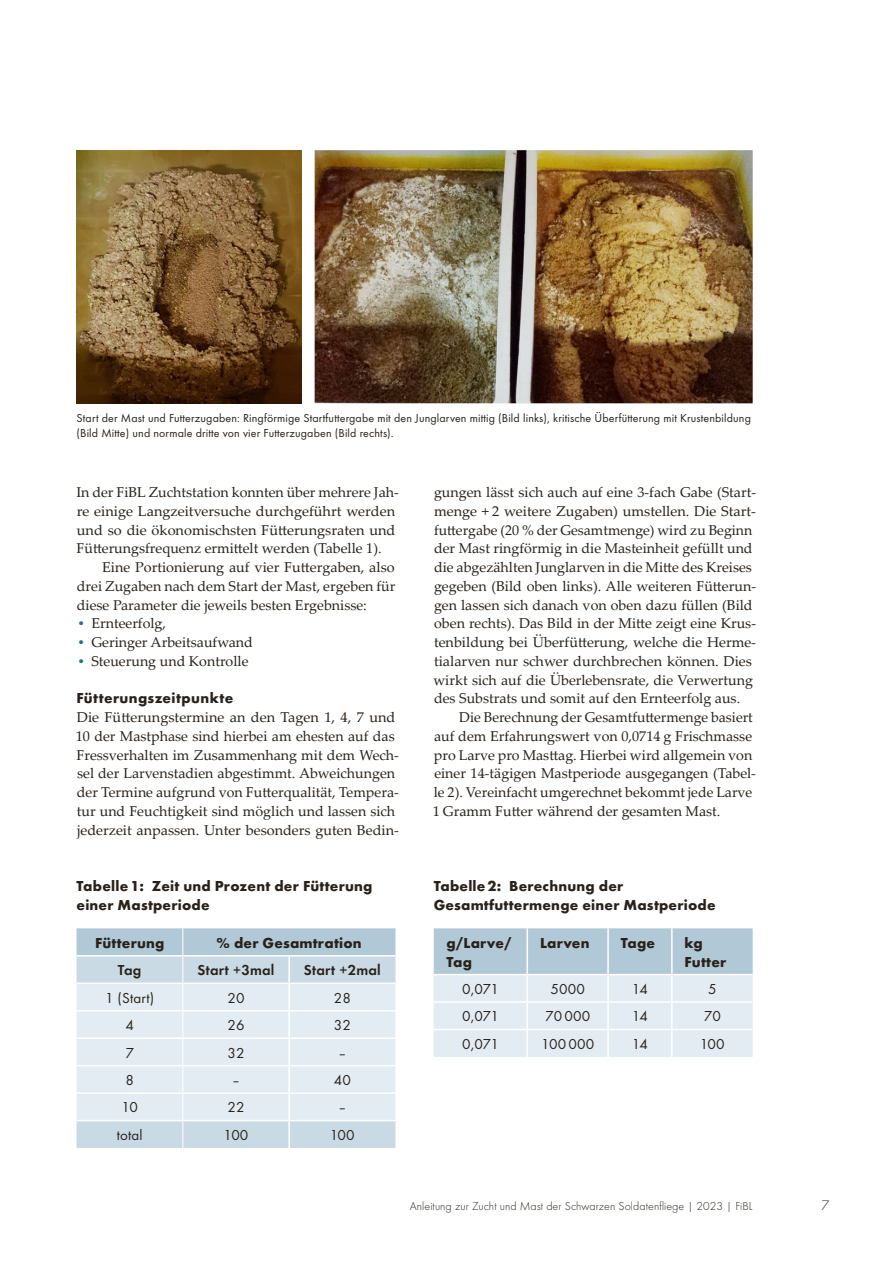
<style>
.page{position:relative;width:893px;height:1263px;background:#fff}
.page>*{position:absolute;margin:0;border:0;box-sizing:border-box;transform-origin:0 0}
.t1{font:700 15px/18.8px "Function Pro";letter-spacing:.015em;color:#29211a}
.t2{font:15px "Function Pro";letter-spacing:.01em;color:#29211a}
.t3{font:600 15px "Function Pro";letter-spacing:.01em;color:#29211a}
.t4{font:14.25px/18.8px "Palatino Linotype";color:#29211a}
.t5{font:300 14.25px "Function Pro";color:#29211a}
.t6{font:12px/15px "Function Pro";letter-spacing:.01em;color:#29211a}
.t7{font:300 12px "Function Pro";letter-spacing:.005em;color:#29211a}
.s1{font-family:"Function Pro";font-weight:500;color:#2f6c86}
</style>
<div class="page">
<img style="left:315px;top:150px;width:438px;height:253px">
<svg style="left:434px;top:928px;width:319px;height:129px;background:#d0dfe8"></svg>
<hr style="left:526px;top:928px;width:2px;height:46px;background:#fff">
<hr style="left:607px;top:928px;width:2px;height:46px;background:#fff">
<hr style="left:671px;top:928px;width:2px;height:46px;background:#fff">
<hr style="left:434px;top:974px;width:93px;height:1px;background:#fff">
<hr style="left:527px;top:974px;width:81px;height:1px;background:#fff">
<hr style="left:526px;top:975px;width:2px;height:26px;background:#fff">
<hr style="left:608px;top:974px;width:64px;height:1px;background:#fff">
<hr style="left:607px;top:975px;width:2px;height:26px;background:#fff">
<hr style="left:672px;top:974px;width:81px;height:1px;background:#fff">
<hr style="left:671px;top:975px;width:2px;height:26px;background:#fff">
<hr style="left:434px;top:1001px;width:93px;height:2px;background:#fff">
<hr style="left:527px;top:1001px;width:81px;height:2px;background:#fff">
<hr style="left:526px;top:1003px;width:2px;height:26px;background:#fff">
<hr style="left:608px;top:1001px;width:64px;height:2px;background:#fff">
<hr style="left:607px;top:1003px;width:2px;height:26px;background:#fff">
<hr style="left:672px;top:1001px;width:81px;height:2px;background:#fff">
<hr style="left:671px;top:1003px;width:2px;height:26px;background:#fff">
<hr style="left:434px;top:1029px;width:93px;height:1px;background:#fff">
<hr style="left:527px;top:1029px;width:81px;height:1px;background:#fff">
<hr style="left:526px;top:1030px;width:2px;height:27px;background:#fff">
<hr style="left:608px;top:1029px;width:64px;height:1px;background:#fff">
<hr style="left:607px;top:1030px;width:2px;height:27px;background:#fff">
<hr style="left:672px;top:1029px;width:81px;height:1px;background:#fff">
<hr style="left:671px;top:1030px;width:2px;height:27px;background:#fff">
<img style="left:77px;top:150px;width:225px;height:253px">
<svg style="left:77px;top:928px;width:318px;height:220px;background:#d6e3eb"></svg>
<hr style="left:77px;top:955px;width:106px;height:1px;background:#fff">
<hr style="left:183px;top:955px;width:106px;height:1px;background:#fff">
<hr style="left:289px;top:955px;width:106px;height:1px;background:#fff">
<hr style="left:288px;top:956px;width:2px;height:26px;background:#fff">
<hr style="left:288px;top:984px;width:2px;height:26px;background:#fff">
<hr style="left:288px;top:1011px;width:2px;height:26px;background:#fff">
<hr style="left:288px;top:1039px;width:2px;height:26px;background:#fff">
<hr style="left:288px;top:1066px;width:2px;height:26px;background:#fff">
<hr style="left:288px;top:1094px;width:2px;height:26px;background:#fff">
<hr style="left:288px;top:1121px;width:2px;height:27px;background:#fff">
<hr style="left:77px;top:1120px;width:106px;height:1px;background:#fff">
<hr style="left:183px;top:1120px;width:106px;height:1px;background:#fff">
<hr style="left:289px;top:1120px;width:106px;height:1px;background:#fff">
<hr style="left:77px;top:1010px;width:106px;height:1px;background:#fff">
<hr style="left:183px;top:1010px;width:106px;height:1px;background:#fff">
<hr style="left:289px;top:1010px;width:106px;height:1px;background:#fff">
<hr style="left:77px;top:1037px;width:106px;height:2px;background:#fff">
<hr style="left:183px;top:1037px;width:106px;height:2px;background:#fff">
<hr style="left:289px;top:1037px;width:106px;height:2px;background:#fff">
<hr style="left:77px;top:1065px;width:106px;height:1px;background:#fff">
<hr style="left:183px;top:1065px;width:106px;height:1px;background:#fff">
<hr style="left:289px;top:1065px;width:106px;height:1px;background:#fff">
<hr style="left:77px;top:1092px;width:106px;height:2px;background:#fff">
<hr style="left:183px;top:1092px;width:106px;height:2px;background:#fff">
<hr style="left:289px;top:1092px;width:106px;height:2px;background:#fff">
<p class="t6" style="left:77px;top:411px;width:676px">Start der Mast und Futterzugaben: Ringförmige Startfuttergabe mit den Junglarven mittig (Bild links), kritische Überfütterung mit Krustenbildung (Bild Mitte) und normale dritte von vier Futterzugaben (Bild rechts).</p>
<p class="t4" style="left:76px;top:482px;width:324px">In der FiBL Zuchtstation konnten über mehrere Jah&shy;re einige Langzeitversuche durchgeführt werden und so die ökonomischsten Fütterungsraten und Fütterungsfrequenz ermittelt werden (Tabelle 1).</p>
<p class="t4" style="left:77px;top:557px;width:320px;text-align:justify;text-indent:25px">Eine Portionierung auf vier Futtergaben, also drei Zugaben nach dem Start der Mast, ergeben für diese Parameter die jeweils besten Ergebnisse:</p>
<p class="t4" style="left:77px;top:614px;width:91px"><span class="s1">•</span> Ernteerfolg,</p>
<p class="t4" style="left:77px;top:632px;width:178px"><span class="s1">•</span> Geringer Arbeitsaufwand</p>
<p class="t4" style="left:77px;top:651px;width:173px"><span class="s1">•</span> Steuerung und Kontrolle</p>
<p class="t1" style="left:77px;top:689px;width:158px">Fütterungszeitpunkte</p>
<p class="t4" style="left:76px;top:707px;width:325px">Die Fütterungstermine an den Tagen 1, 4, 7 und 10 der Mastphase sind hierbei am ehesten auf das Fressverhalten im Zusammenhang mit dem Wech&shy;sel der Larvenstadien abgestimmt. Abweichungen der Termine aufgrund von Futterqualität, Tempera&shy;tur und Feuchtigkeit sind möglich und lassen sich jederzeit anpassen. Unter besonders guten Bedin-</p>
<p class="t4" style="left:433px;top:482px;width:324px">gungen lässt sich auch auf eine 3-fach Gabe (Start&shy;menge + 2 weitere Zugaben) umstellen. Die Start&shy;futtergabe (20 % der Gesamtmenge) wird zu Beginn der Mast ringförmig in die Masteinheit gefüllt und die abgezählten Junglarven in die Mitte des Kreises gegeben (Bild oben links). Alle weiteren Fütterun&shy;gen lassen sich danach von oben dazu füllen (Bild oben rechts). Das Bild in der Mitte zeigt eine Krus&shy;tenbildung bei Überfütterung, welche die Herme&shy;tialarven nur schwer durchbrechen können. Dies wirkt sich auf die Überlebensrate, die Verwertung des Substrats und somit auf den Ernteerfolg aus.</p>
<p class="t4" style="left:433px;top:707px;width:325px;text-indent:26px">Die Berechnung der Gesamtfuttermenge basiert auf dem Erfahrungswert von 0,0714 g Frischmasse pro Larve pro Masttag. Hierbei wird allgemein von einer 14-tägigen Mastperiode ausgegangen (Tabel&shy;le 2). Vereinfacht umgerechnet bekommt jede Larve 1 Gramm Futter während der gesamten Mast.</p>
<p class="t1" style="left:77px;top:876px;width:297px">Tabelle1: Zeit und Prozent der Fütterung einer Mastperiode</p>
<p class="t1" style="left:434px;top:876px;width:283px">Tabelle2: Berechnung der<br>Gesamtfuttermenge einer Mastperiode</p>
<p class="t1" style="left:95px;top:933px;width:71px">Fütterung</p>
<p class="t1" style="left:217px;top:933px;width:147px">% der Gesamtration</p>
<p class="t3" style="left:118px;top:961px;width:25px">Tag</p>
<p class="t3" style="left:198px;top:961px;width:78px">Start +3mal</p>
<p class="t3" style="left:304px;top:961px;width:78px">Start +2mal</p>
<p class="t2" style="left:105px;top:989px;width:51px">1 (Start)</p>
<p class="t2" style="left:227px;top:989px;width:19px">20</p>
<p class="t2" style="left:334px;top:989px;width:19px">28</p>
<p class="t2" style="left:125px;top:1016px;width:10px">4</p>
<p class="t2" style="left:227px;top:1016px;width:19px">26</p>
<p class="t2" style="left:334px;top:1016px;width:19px">32</p>
<p class="t2" style="left:125px;top:1044px;width:10px">7</p>
<p class="t2" style="left:227px;top:1044px;width:19px">32</p>
<p class="t2" style="left:338px;top:1044px;width:10px">–</p>
<p class="t2" style="left:125px;top:1071px;width:10px">8</p>
<p class="t2" style="left:232px;top:1071px;width:10px">–</p>
<p class="t2" style="left:334px;top:1071px;width:19px">40</p>
<p class="t2" style="left:122px;top:1099px;width:18px">10</p>
<p class="t2" style="left:227px;top:1099px;width:19px">22</p>
<p class="t2" style="left:338px;top:1099px;width:10px">–</p>
<p class="t2" style="left:117px;top:1126px;width:27px">total</p>
<p class="t2" style="left:224px;top:1126px;width:26px">100</p>
<p class="t2" style="left:330px;top:1126px;width:26px">100</p>
<p class="t1" style="left:446px;top:933px;width:67px">g/Larve/<br>Tag</p>
<p class="t1" style="left:540px;top:933px;width:51px">Larven</p>
<p class="t1" style="left:621px;top:933px;width:36px">Tage</p>
<p class="t1" style="left:685px;top:933px;width:43px">kg<br>Futter</p>
<p class="t2" style="left:462px;top:980px;width:38px">0,071</p>
<p class="t2" style="left:550px;top:980px;width:36px">5000</p>
<p class="t2" style="left:632px;top:980px;width:18px">14</p>
<p class="t2" style="left:708px;top:980px;width:10px">5</p>
<p class="t2" style="left:462px;top:1008px;width:38px">0,071</p>
<p class="t2" style="left:545px;top:1008px;width:47px">70 000</p>
<p class="t2" style="left:632px;top:1008px;width:18px">14</p>
<p class="t2" style="left:704px;top:1008px;width:19px">70</p>
<p class="t2" style="left:462px;top:1035px;width:38px">0,071</p>
<p class="t2" style="left:541px;top:1035px;width:54px">100 000</p>
<p class="t2" style="left:632px;top:1035px;width:18px">14</p>
<p class="t2" style="left:700px;top:1035px;width:26px">100</p>
<p class="t7" style="left:410px;top:1199px;width:344px">Anleitung zur Zucht und Mast der Schwarzen Soldatenfliege | 2023 | FiBL</p>
<p class="t5" style="left:821px;top:1197px;width:9px">7</p>
</div>
